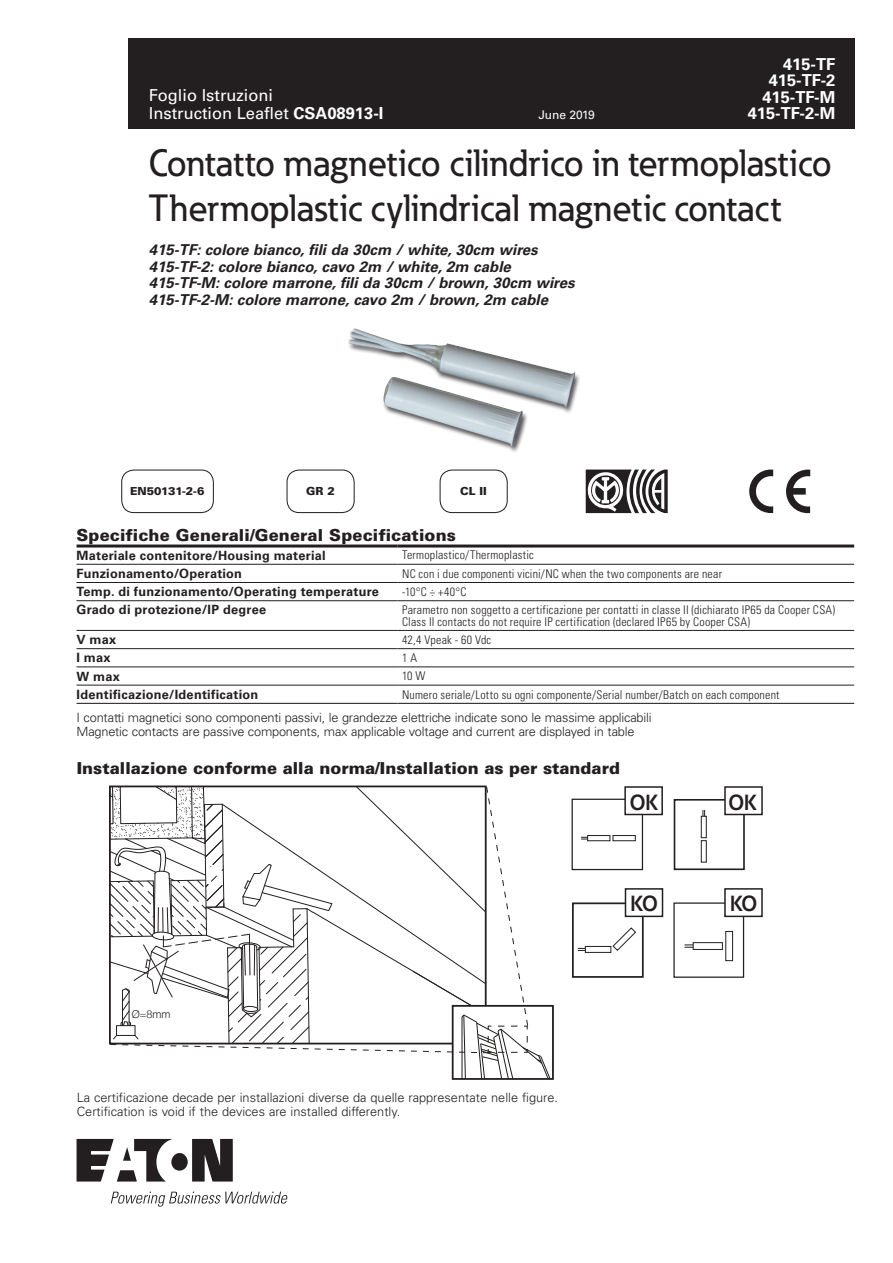
<style>
.page{position:relative;width:893px;height:1263px;background:#fff}
.page>*{position:absolute;margin:0;border:0;box-sizing:border-box;transform-origin:0 0}
._00_Product{font:500 37.5px/45px "Eaton";color:#231f20}
._00_Product-2{font:700 21.6px "Eaton";letter-spacing:-.025em;color:#231f20}
._00_Product-3{font:700 18.15px "Eaton";color:#231f20}
._01_Head1{font:900 16.5px "Univers LT Std";color:#231f20}
.t1{font:16.5px/18px "Univers LT Std";color:#fff}
._03_Table_Head{font:900 16.5px "Univers LT Std";letter-spacing:.005em;color:#231f20}
.t2{font:700 16.5px/16.5px "Univers LT Std";color:#fff;text-align:right}
._15_Overview{font:italic 700 15px/16.5px "Univers LT Std";color:#231f20}
._02_Body{font:300 12.75px/14.2px "Univers LT Std";letter-spacing:-.015em;color:#231f20}
._03_Table_Text{font:700 12.75px "Univers LT Std";letter-spacing:.02em;color:#231f20}
._03_Table_Text-2{font:300 condensed 12px "Univers LT Std";letter-spacing:.015em;color:#231f20}
.t3{font:12px "Univers LT Std";letter-spacing:-.01em;color:#fff}
._01_Head1-2{font:900 11.1px "Univers LT Std";color:#231f20}
.t4{font:300 10.8px "Helvetica Neue LT";color:#231f20}
.s1{font-weight:700}
</style>
<div class="page">
<div style="left:128px;top:38px;width:727px;height:90px;background:#231f20"></div>
<svg style="left:612px;top:927px;width:24px;height:24px"></svg>
<svg style="left:578px;top:948px;width:7px;height:3px"></svg>
<div style="left:585px;top:946px;width:26px;height:7px;border:1px solid #231f20"></div>
<div style="left:572px;top:902px;width:72px;height:76px;border:2px solid #231f20"></div>
<div style="left:674px;top:799px;width:71px;height:71px;border:2px solid #231f20"></div>
<div style="left:572px;top:799px;width:71px;height:71px;border:1px solid #231f20"></div>
<div style="left:725px;top:931px;width:8px;height:30px;border:1px solid #231f20"></div>
<svg style="left:685px;top:944px;width:8px;height:4px"></svg>
<div style="left:693px;top:942px;width:30px;height:8px;border:1px solid #231f20"></div>
<div style="left:673px;top:902px;width:71px;height:76px;border:1px solid #231f20"></div>
<div style="left:613px;top:835px;width:23px;height:6px;border:1px solid #231f20"></div>
<svg style="left:581px;top:837px;width:6px;height:3px"></svg>
<div style="left:587px;top:835px;width:23px;height:6px;border:1px solid #231f20"></div>
<div style="left:701px;top:840px;width:6px;height:22px;border:1px solid #231f20"></div>
<svg style="left:703px;top:810px;width:2px;height:6px"></svg>
<div style="left:701px;top:816px;width:6px;height:22px;border:1px solid #231f20"></div>
<hr style="left:77px;top:564px;width:321px;height:1px;background:#231f20">
<hr style="left:398px;top:564px;width:456px;height:1px;background:#231f20">
<hr style="left:77px;top:582px;width:321px;height:1px;background:#231f20">
<hr style="left:398px;top:582px;width:456px;height:1px;background:#231f20">
<hr style="left:77px;top:600px;width:321px;height:1px;background:#231f20">
<hr style="left:398px;top:600px;width:456px;height:1px;background:#231f20">
<hr style="left:77px;top:630px;width:321px;height:1px;background:#231f20">
<hr style="left:398px;top:630px;width:456px;height:1px;background:#231f20">
<hr style="left:77px;top:648px;width:321px;height:1px;background:#231f20">
<hr style="left:398px;top:648px;width:456px;height:1px;background:#231f20">
<hr style="left:77px;top:667px;width:321px;height:1px;background:#231f20">
<hr style="left:398px;top:667px;width:456px;height:1px;background:#231f20">
<hr style="left:77px;top:685px;width:321px;height:1px;background:#231f20">
<hr style="left:398px;top:685px;width:456px;height:1px;background:#231f20">
<hr style="left:77px;top:544px;width:321px;height:3px;background:#231f20">
<hr style="left:398px;top:544px;width:456px;height:3px;background:#231f20">
<hr style="left:77px;top:703px;width:321px;height:1px;background:#231f20">
<hr style="left:398px;top:703px;width:456px;height:1px;background:#231f20">
<svg style="left:786px;top:470px;width:24px;height:43px"></svg>
<svg style="left:749px;top:469px;width:24px;height:44px"></svg>
<svg style="left:586px;top:469px;width:82px;height:44px"></svg>
<div style="left:440px;top:469px;width:68px;height:44px;border:1px solid #231f20;border-radius:12px"></div>
<div style="left:121px;top:469px;width:93px;height:44px;border:1px solid #231f20;border-radius:12px"></div>
<div style="left:287px;top:469px;width:68px;height:44px;border:1px solid #231f20;border-radius:12px"></div>
<svg style="left:77px;top:1139px;width:156px;height:42px"></svg>
<svg style="left:111px;top:1192px;width:177px;height:14px"></svg>
<div style="left:724px;top:786px;width:39px;height:29px;background:#fff;border:2px solid #231f20"></div>
<div style="left:624px;top:786px;width:39px;height:29px;background:#fff;border:2px solid #231f20"></div>
<div style="left:452px;top:1005px;width:102px;height:75px;border:2px solid #231f20"></div>
<svg style="left:109px;top:786px;width:444px;height:293px"></svg>
<img style="left:336px;top:328px;width:259px;height:158px">
<div style="left:724px;top:888px;width:39px;height:29px;background:#fff;border:2px solid #231f20"></div>
<div style="left:625px;top:888px;width:38px;height:29px;background:#fff;border:2px solid #231f20"></div>
<h3 class="t1" style="left:149px;top:87px;width:236px">Foglio Istruzioni<br>Instruction Leaflet <span class="s1">CSA08913-I</span></h3>
<p class="t3" style="left:538px;top:108px;width:58px">June 2019</p>
<h3 class="t2" style="left:748px;top:56px;width:89px">415-TF<br>415-TF-2<br>415-TF-M<br>415-TF-2-M</h3>
<p class="_00_Product" style="left:149px;top:140px;width:685px">Contatto magnetico cilindrico in termoplastico<br>Thermoplastic cylindrical magnetic contact</p>
<p class="_15_Overview" style="left:149px;top:242px;width:431px">415-TF:colore bianco,filida 30cm /white,30cm wires 415-TF-2:colore bianco,cavo 2m /white,2m cable 415-TF-M:colore marrone,filida 30cm /brown,30cm wires 415-TF-2-M:colore marrone,cavo 2m /brown,2m cable</p>
<p class="_01_Head1-2" style="left:130px;top:484px;width:76px">EN50131-2-6</p>
<p class="_01_Head1-2" style="left:306px;top:484px;width:30px">GR 2</p>
<p class="_01_Head1-2" style="left:460px;top:484px;width:28px">CL II</p>
<p class="_03_Table_Head" style="left:77px;top:524px;width:381px">Specifiche Generali/General Specifications</p>
<p class="_03_Table_Text" style="left:77px;top:548px;width:251px">Materiale contenitore/Housing material</p>
<p class="_03_Table_Text-2" style="left:402px;top:548px;width:133px">Termoplastico/Thermoplastic</p>
<p class="_03_Table_Text" style="left:77px;top:566px;width:167px">Funzionamento/Operation</p>
<p class="_03_Table_Text-2" style="left:402px;top:566px;width:321px">NC con i due componenti vicini/NC when the two components are near</p>
<p class="_03_Table_Text" style="left:77px;top:584px;width:304px">Temp. di funzionamento/Operating temperature</p>
<p class="_03_Table_Text-2" style="left:402px;top:584px;width:66px">-10°C ÷ +40°C</p>
<p class="_03_Table_Text" style="left:77px;top:602px;width:191px">Grado di protezione/IP degree</p>
<p class="_03_Table_Text-2" style="left:402px;top:602px;width:435px">Parametro non soggetto a certificazione per contatti in classe II (dichiarato IP65 da Cooper CSA)</p>
<p class="_03_Table_Text-2" style="left:402px;top:614px;width:350px">Class II contacts do not require IP certification (declared IP65 by Cooper CSA)</p>
<p class="_03_Table_Text" style="left:77px;top:632px;width:41px">V max</p>
<p class="_03_Table_Text-2" style="left:402px;top:632px;width:91px">42,4 Vpeak - 60 Vdc</p>
<p class="_03_Table_Text" style="left:77px;top:650px;width:36px">I max</p>
<p class="_03_Table_Text-2" style="left:402px;top:651px;width:16px">1 A</p>
<p class="_03_Table_Text" style="left:77px;top:669px;width:45px">W max</p>
<p class="_03_Table_Text-2" style="left:402px;top:669px;width:25px">10 W</p>
<p class="_03_Table_Text" style="left:77px;top:687px;width:183px">Identificazione/Identification</p>
<p class="_03_Table_Text-2" style="left:402px;top:687px;width:379px">Numero seriale/Lotto su ogni componente/Serial number/Batch on each component</p>
<p class="_02_Body" style="left:77px;top:710px;width:576px">I contatti magnetici sono componenti passivi, le grandezze elettriche indicate sono le massime applicabili<br>Magnetic contacts are passive components, max applicable voltage and current are displayed in table</p>
<p class="_01_Head1" style="left:77px;top:758px;width:545px">Installazione conforme alla norma/Installation as per standard</p>
<p class="_00_Product-3" style="left:627px;top:787px;width:25px">OK</p>
<p class="_00_Product-3" style="left:730px;top:787px;width:25px">OK</p>
<p class="_00_Product-2" style="left:630px;top:788px;width:30px">OK</p>
<p class="_00_Product-2" style="left:728px;top:788px;width:30px">OK</p>
<p class="_00_Product-2" style="left:630px;top:890px;width:29px">KO</p>
<p class="_00_Product-2" style="left:730px;top:890px;width:29px">KO</p>
<p class="t4" style="left:132px;top:1007px;width:40px">Ø=8mm</p>
<p class="_02_Body" style="left:77px;top:1090px;width:483px">La certificazione decade per installazioni diverse da quelle rappresentate nelle figure.<br>Certification is void if the devices are installed differently.</p>
</div>
